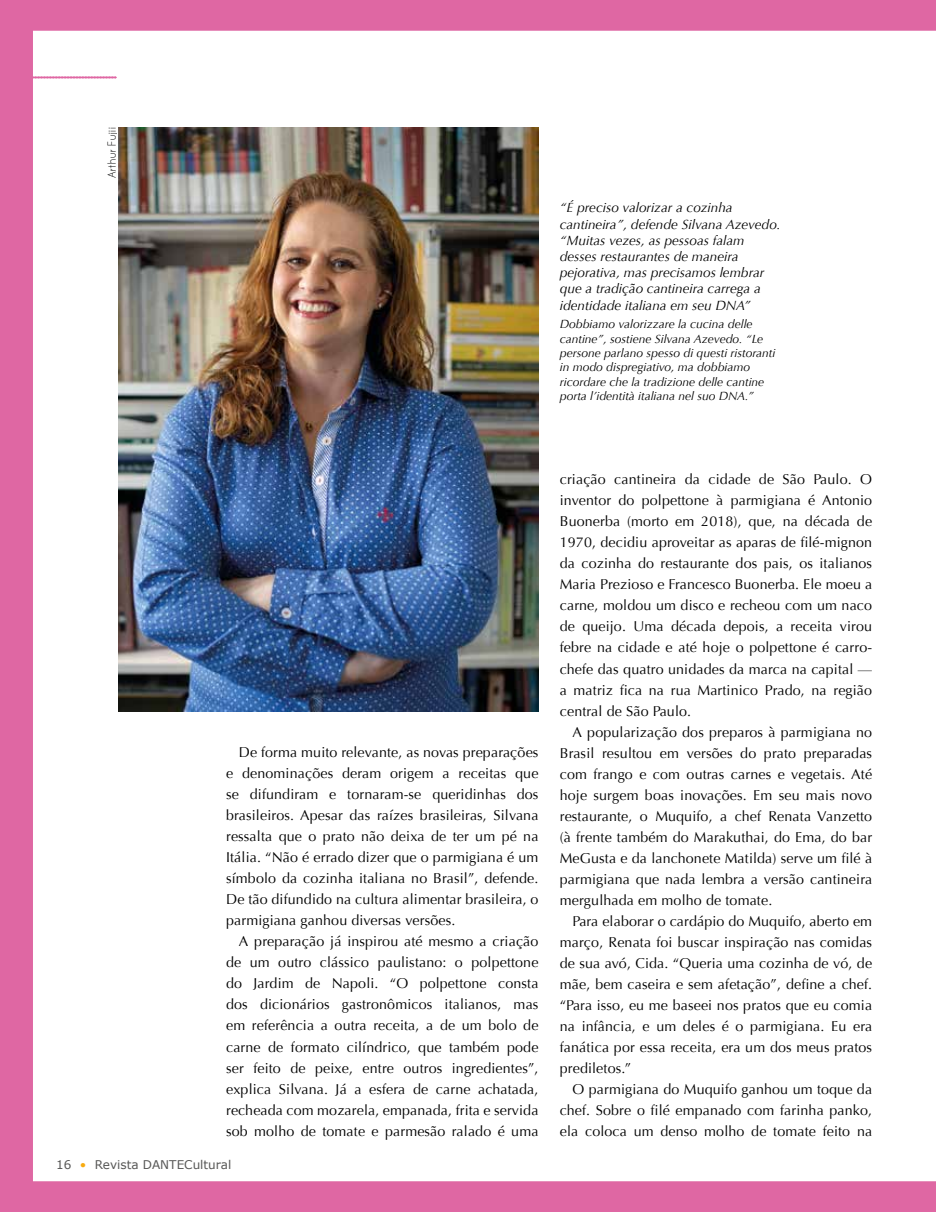
<style>
.page{position:relative;width:936px;height:1212px;background:#fff}
.page>*{position:absolute;margin:0;border:0;box-sizing:border-box;transform-origin:0 0}
.t1{font:14.25px/21px "Optima";letter-spacing:.01em;color:#000;text-align:justify}
.t2{font:italic 13.5px/16.2px "Optima";color:#000}
.t3{font:italic 12px/14.4px "Optima";color:#000}
.t4{font:12px "MS Reference Sans Serif";color:#575756}
.t5{font:12px "Champagne&Limousines";letter-spacing:.06em;color:#000}
.s1{color:#f8ab10}
</style>
<div class="page">
<img style="left:0;top:0;width:935px;height:1212px">
<p class="t5" style="left:105px;top:178px;width:52px;rotate:-90deg">Arthur Fujii</p>
<p class="t2" style="left:559px;top:200px;width:222px">“É preciso valorizar a cozinha cantineira”, defende Silvana Azevedo. “Muitas vezes, as pessoas falam desses restaurantes de maneira pejorativa, mas precisamos lembrar que a tradição cantineira carrega a identidade italiana em seu DNA”</p>
<p class="t3" style="left:559px;top:317px;width:217px">Dobbiamo valorizzare la cucina delle cantine”, sostiene Silvana Azevedo. “Le persone parlano spesso di questi ristoranti in modo dispregiativo, ma dobbiamo ricordare che la tradizione delle cantine porta l’identità italiana nel suo DNA.”</p>
<p class="t1" style="left:226px;top:742px;width:314px;text-indent:13px">De forma muito relevante, as novas preparações e denominações deram origem a receitas que se difundiram e tornaram-se queridinhas dos brasileiros. Apesar das raízes brasileiras, Silvana ressalta que o prato não deixa de ter um pé na Itália. “Não é errado dizer que o parmigiana é um símbolo da cozinha italiana no Brasil”, defende.<br>De tão difundido na cultura alimentar brasileira, o parmigiana ganhou diversas versões.</p>
<p class="t1" style="left:226px;top:931px;width:314px;text-indent:13px">A preparação já inspirou até mesmo a criação de um outro clássico paulistano: o polpettone do Jardim de Napoli. “O polpettone consta dos dicionários gastronômicos italianos, mas em referência a outra receita, a de um bolo de carne de formato cilíndrico, que também pode ser feito de peixe, entre outros ingredientes”, explica Silvana. Já a esfera de carne achatada, recheada com mozarela, empanada, frita e servida sob molho de tomate e parmesão ralado é uma</p>
<p class="t4" style="left:56px;top:1157px;width:177px">16 <span class="s1">•</span> Revista DANTECultural</p>
<p class="t1" style="left:559px;top:469px;width:314px">criação cantineira da cidade de São Paulo. O inventor do polpettone à parmigiana é Antonio Buonerba (morto em 2018), que, na década de 1970, decidiu aproveitar as aparas de filé-mignon da cozinha do restaurante dos pais, os italianos Maria Prezioso e Francesco Buonerba. Ele moeu a carne, moldou um disco e recheou com um naco de queijo. Uma década depois, a receita virou febre na cidade e até hoje o polpettone é carro&shy;chefe das quatro unidades da marca na capital — a matriz fica na rua Martinico Prado, na região central de São Paulo.</p>
<p class="t1" style="left:559px;top:721px;width:314px;text-indent:13px">A popularização dos preparos à parmigiana no Brasil resultou em versões do prato preparadas com frango e com outras carnes e vegetais. Até hoje surgem boas inovações. Em seu mais novo restaurante, o Muquifo, a chef Renata Vanzetto (à frente também do Marakuthai, do Ema, do bar MeGusta e da lanchonete Matilda) serve um filé à parmigiana que nada lembra a versão cantineira mergulhada em molho de tomate.</p>
<p class="t1" style="left:559px;top:910px;width:314px;text-indent:13px">Para elaborar o cardápio do Muquifo, aberto em março, Renata foi buscar inspiração nas comidas de sua avó, Cida. “Queria uma cozinha de vó, de mãe, bem caseira e sem afetação”, define a chef. “Para isso, eu me baseei nos pratos que eu comia na infância, e um deles é o parmigiana. Eu era fanática por essa receita, era um dos meus pratos prediletos.”</p>
<p class="t1" style="left:559px;top:1078px;width:314px;text-indent:13px">O parmigiana do Muquifo ganhou um toque da chef. Sobre o filé empanado com farinha panko, ela coloca um denso molho de tomate feito na</p>
</div>
